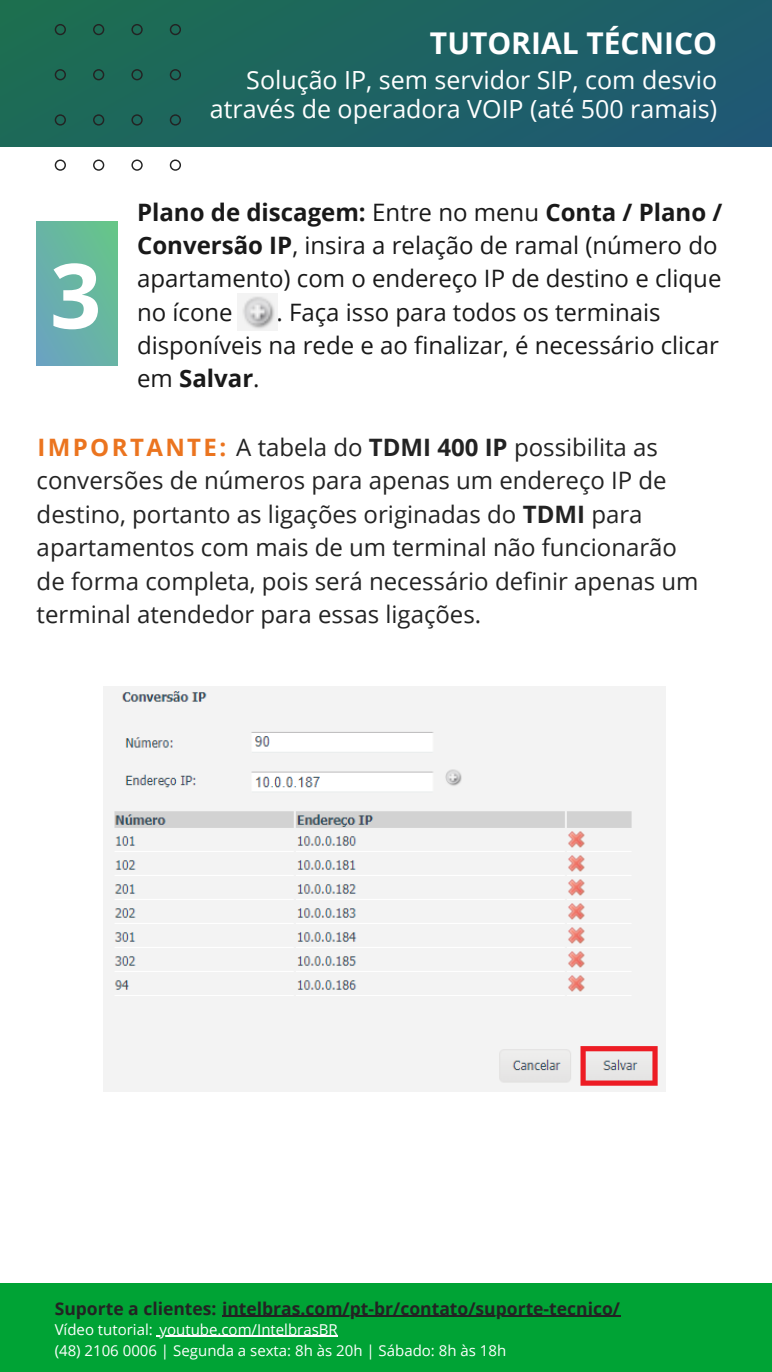
<style>
.page{position:relative;width:772px;height:1372px;background:#fff}
.page>*{position:absolute;margin:0;border:0;box-sizing:border-box;transform-origin:0 0}
.t1{font:700 90px "Open Sans";color:#fff}
.t2{font:700 30px "Open Sans";color:#fff}
.t3{font:25px/28.5px "Open Sans";color:#fff;text-align:right}
.t4{font:24px/33.4px "Open Sans";color:#232323}
.t5{font:24px/33.4px "Open Sans";color:#191919}
.t6{font:700 17.5px "Open Sans";color:#232323}
.t7{font:15px "Open Sans";color:#fff}
.s1{font-weight:700}
.s2{font-weight:700;color:#eb741f}
</style>
<div class="page">
<div style="left:0;top:0;width:771px;height:146px;background:linear-gradient(to right,#1d6e51,#1f5972)"></div>
<svg style="left:55px;top:24px;width:126px;height:147px;background:#3f7d6f"></svg>
<div style="left:0;top:1283px;width:771px;height:89px;background:#00a335"></div>
<svg style="left:37px;top:222px;width:81px;height:144px;background:#67b4a4"></svg>
<img style="left:237px;top:294px;width:40px;height:36px">
<img style="left:103px;top:686px;width:562px;height:405px">
<hr style="left:222px;top:1315px;width:398px;height:2px;background:#232323">
<hr style="left:159px;top:1335px;width:179px;height:2px;background:#fff">
<p class="t2" style="left:430px;top:22px;width:288px">TUTORIAL TÉCNICO</p>
<h4 class="t1" style="left:50px;top:232px;width:53px">3</h4>
<p class="t3" style="left:210px;top:66px;width:508px">Solução IP, sem servidor SIP, com desvio através de operadora VOIP (até 500 ramais)</p>
<p class="t5" style="left:137px;top:194px;width:586px"><span class="s1">Plano de discagem:</span> Entre no menu <span class="s1">Conta / Plano / Conversão IP</span>, insira a relação de ramal (número do apartamento) com o endereço IP de destino e clique no ícone</p>
<p class="t5" style="left:137px;top:295px;width:583px;text-indent:139px">. Faça isso para todos os terminais disponíveis na rede e ao finalizar, é necessário clicar em <span class="s1">Salvar</span>.</p>
<h4 class="t4" style="left:37px;top:430px;width:663px"><span class="s2">IMPORTANTE:</span> A tabela do <span class="s1">TDMI 400 IP</span> possibilita as conversões de números para apenas um endereço IP de destino, portanto as ligações originadas do <span class="s1">TDMI</span> para apartamentos com mais de um terminal não funcionarão de forma completa, pois será necessário definir apenas um terminal atendedor para essas ligações.</h4>
<p class="t6" style="left:55px;top:1296px;width:566px">Suporte a clientes: intelbras.com/pt-br/contato/suporte-tecnico/</p>
<h3 class="t7" style="left:55px;top:1318px;width:284px">Vídeo tutorial: youtube.com/IntelbrasBR</h3>
<h3 class="t7" style="left:55px;top:1339px;width:453px">(48) 2106 0006 | Segunda a sexta: 8h às 20h | Sábado: 8h às 18h</h3>
</div>
